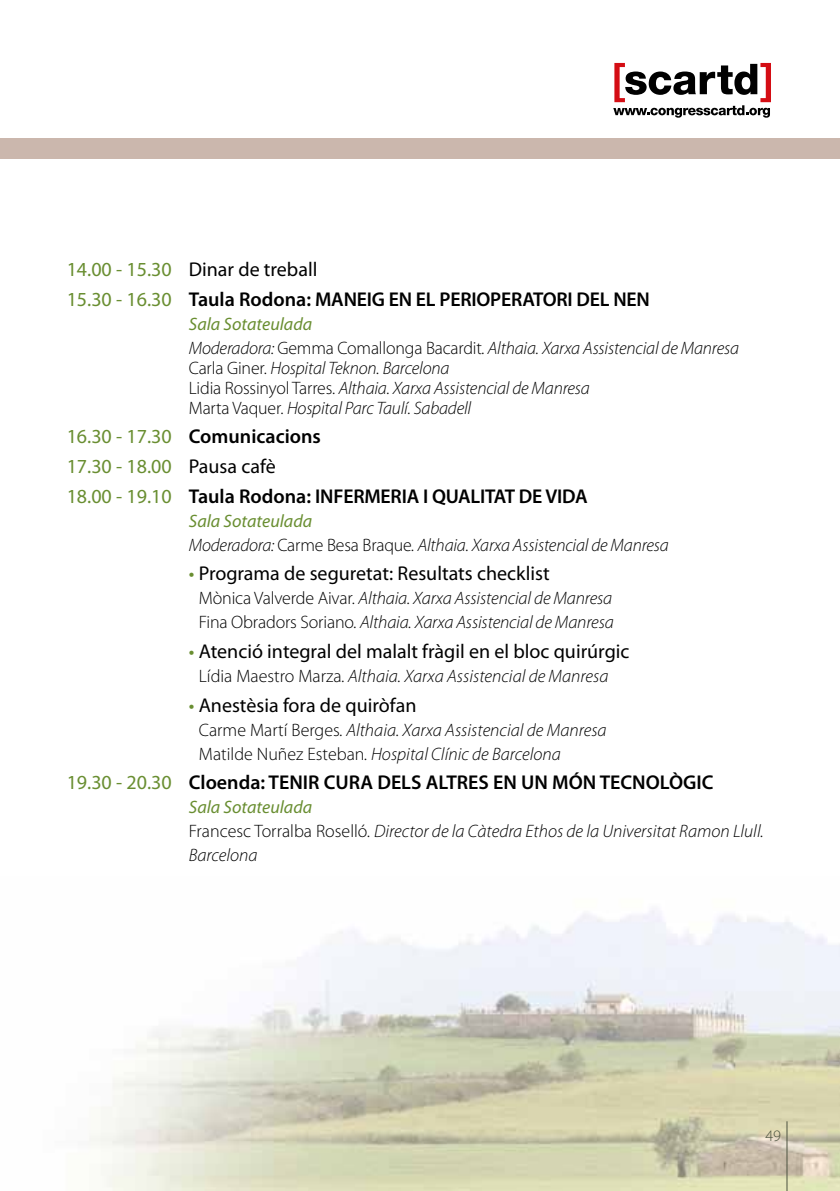
<style>
.page{position:relative;width:840px;height:1191px;background:#fff}
.page>*{position:absolute;margin:0;border:0;box-sizing:border-box;transform-origin:0 0}
.t1{font:600 20px/29.6px "Myriad Pro";color:#000}
.t2{font:20px "Myriad Pro";color:#000}
.t3{font:italic 300 18px/24px "Myriad Pro";letter-spacing:-.01em;color:#000}
.t4{font:300 16px "Myriad Pro";color:#4b523f}
.s1{font-weight:400;color:#698e31}
.s2{font-weight:400}
.s3{font-style:normal}
.s4{color:#698e31}
</style>
<div class="page">
<div style="left:0;top:138px;width:839px;height:21px;background:#cbb7ad"></div>
<svg style="left:613px;top:63px;width:157px;height:55px"></svg>
<img style="left:89px;top:910px;width:750px;height:281px">
<hr style="left:786px;top:1121px;width:1px;height:70px;background:#4b523f">
<p class="t1" style="left:67px;top:254px;width:584px"><span class="s1">14.00 - 15.30</span> <span class="s2">Dinar de treball<br></span><span class="s1">15.30 - 16.30</span> Taula Rodona: MANEIG EN EL PERIOPERATORI DEL NEN</p>
<p class="t3" style="left:189px;top:311px;width:551px"><span class="s1">Sala Sotateulada<br></span>Moderadora: <span class="s3">Gemma Comallonga Bacardit</span>. Althaia. Xarxa Assistencial de Manresa</p>
<p class="t3" style="left:189px;top:357px;width:402px;line-height:20px"><span class="s3">Carla Giner.</span> Hospital Teknon. Barcelona<br><span class="s3">Lidia Rossinyol Tarres.</span> Althaia. Xarxa Assistencial de Manresa<br><span class="s3">Marta Vaquer.</span> Hospital Parc Taulí. Sabadell</p>
<p class="t1" style="left:67px;top:421px;width:522px"><span class="s1">16.30 - 17.30</span> Comunicacions<br><span class="s1">17.30 - 18.00</span> <span class="s2">Pausa cafè<br></span><span class="s1">18.00 - 19.10</span> Taula Rodona: INFERMERIA I QUALITAT DE VIDA</p>
<p class="t3" style="left:189px;top:508px;width:481px"><span class="s1">Sala Sotateulada<br></span>Moderadora: <span class="s3">Carme Besa Braque</span>. Althaia. Xarxa Assistencial de Manresa</p>
<p class="t2" style="left:189px;top:561px;width:362px"><span class="s4">•</span> Programa de seguretat: Resultats checklist</p>
<p class="t3" style="left:199px;top:586px;width:416px"><span class="s3">Mònica Valverde Aivar.</span> Althaia. Xarxa Assistencial de Manresa<br><span class="s3">Fina Obradors Soriano</span>. Althaia. Xarxa Assistencial de Manresa</p>
<p class="t2" style="left:189px;top:639px;width:442px"><span class="s4">•</span> Atenció integral del malalt fràgil en el bloc quirúrgic</p>
<p class="t3" style="left:199px;top:664px;width:411px"><span class="s3">Lídia Maestro Marza</span>. Althaia. Xarxa Assistencial de Manresa</p>
<p class="t2" style="left:189px;top:692px;width:229px"><span class="s4">•</span> Anestèsia fora de quiròfan</p>
<p class="t3" style="left:199px;top:717px;width:409px"><span class="s3">Carme Martí Berges</span>. Althaia. Xarxa Assistencial de Manresa<br><span class="s3">Matilde Nuñez Esteban</span>. Hospital Clínic de Barcelona</p>
<p class="t1" style="left:67px;top:767px;width:648px"><span class="s1">19.30 - 20.30</span> Cloenda: TENIR CURA DELS ALTRES EN UN MÓN TECNOLÒGIC</p>
<p class="t3" style="left:189px;top:795px;width:576px"><span class="s1">Sala Sotateulada<br></span><span class="s3">Francesc Torralba Roselló</span>. Director de la Càtedra Ethos de la Universitat Ramon Llull.<br>Barcelona</p>
<p class="t4" style="left:765px;top:1126px;width:17px">49</p>
</div>
